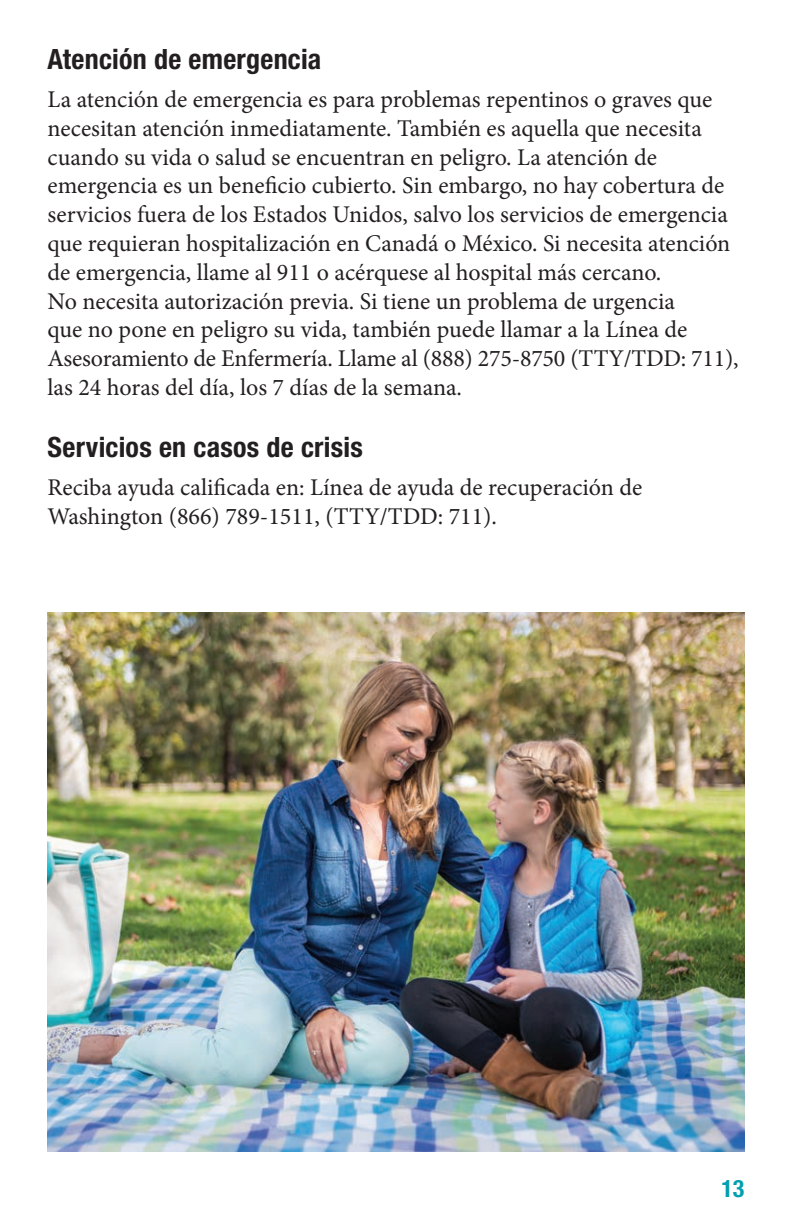
<style>
.page{position:relative;width:792px;height:1224px;background:#fff}
.page>*{position:absolute;margin:0;border:0;box-sizing:border-box;transform-origin:0 0}
.t1{font:700 condensed 28px "Helvetica Neue";letter-spacing:.01em;color:#231f20}
.t2{font:24px/28.8px "Minion Pro";color:#231f20}
.t3{font:700 condensed 24px "Helvetica Neue";color:#00a0b0}
</style>
<div class="page">
<img style="left:48px;top:612px;width:696px;height:540px">
<h3 class="t1" style="left:48px;top:42px;width:275px">Atención de emergencia</h3>
<p class="t2" style="left:48px;top:85px;width:693px">La atención de emergencia es para problemas repentinos o graves que necesitan atención inmediatamente. También es aquella que necesita cuando su vida o salud se encuentran en peligro. La atención de emergencia es un beneficio cubierto. Sin embargo, no hay cobertura de servicios fuera de los Estados Unidos, salvo los servicios de emergencia que requieran hospitalización en Canadá o México. Si necesita atención de emergencia, llame al 911 o acérquese al hospital más cercano.<br>No necesita autorización previa. Si tiene un problema de urgencia<br>que no pone en peligro su vida, también puede llamar a la Línea de Asesoramiento de Enfermería. Llame al (888) 275-8750 (TTY/TDD: 711), las 24 horas del día, los 7 días de la semana.</p>
<h3 class="t1" style="left:48px;top:431px;width:317px">Servicios en casos de crisis</h3>
<p class="t2" style="left:48px;top:473px;width:596px">Reciba ayuda calificada en: Línea de ayuda de recuperación de<br>Washington (866) 789-1511, (TTY/TDD: 711).</p>
<p class="t3" style="left:721px;top:1174px;width:25px">13</p>
</div>
